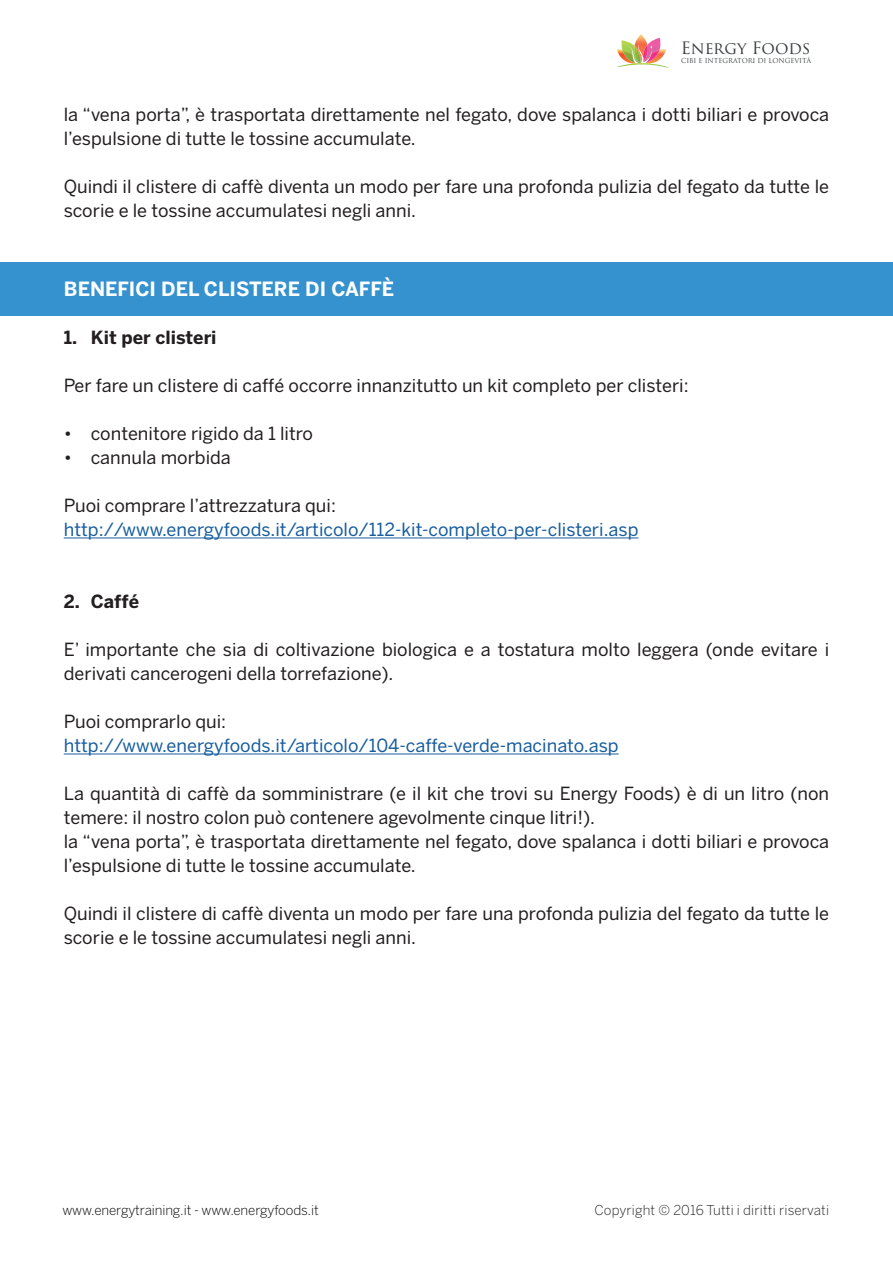
<style>
.page{position:relative;width:893px;height:1263px;background:#fff}
.page>*{position:absolute;margin:0;border:0;box-sizing:border-box;transform-origin:0 0}
.Normale{font:700 19.5px "Benton Sans";color:#fff}
.Normale-2{font:18px/24px "Benton Sans";color:#231f20}
.Normale-3{font:18px "Benton Sans";color:#175d9e}
.t1{font:700 18px "Benton Sans";color:#231f20}
.t2{font:16.65px "Trajan Pro 3";letter-spacing:-.015em;color:#3b3f41}
.t3{font:300 13.5px "Benton Sans";letter-spacing:-.01em;color:#000}
.t4{font:300 13.5px "Benton Sans";letter-spacing:.01em;color:#231f20}
.t5{font:6.75px "Trajan Pro 3";letter-spacing:-.01em;color:#3b3f41}
</style>
<div class="page">
<svg style="left:617px;top:34px;width:52px;height:34px"></svg>
<div style="left:0;top:262px;width:893px;height:53px;background:#3592cf"></div>
<hr style="left:64px;top:538px;width:574px;height:1px;background:#175d9e">
<hr style="left:64px;top:754px;width:555px;height:1px;background:#175d9e">
<p class="t2" style="left:681px;top:36px;width:131px">Energy Foods</p>
<p class="t5" style="left:681px;top:55px;width:131px">CIBI E INTEGRATORI DI LONGEVITÁ</p>
<p class="Normale-2" style="left:64px;top:102px;width:767px">la “vena porta”, è trasportata direttamente nel fegato, dove spalanca i dotti biliari e provoca l’espulsione di tutte le tossine accumulate.</p>
<p class="Normale-2" style="left:64px;top:174px;width:767px">Quindi il clistere di caffè diventa un modo per fare una profonda pulizia del fegato da tutte le scorie e le tossine accumulatesi negli anni.</p>
<p class="Normale" style="left:64px;top:277px;width:332px">BENEFICI DEL CLISTERE DI CAFFÈ</p>
<p class="t1" style="left:64px;top:326px;width:154px">1. Kit per clisteri</p>
<p class="Normale-2" style="left:64px;top:373px;width:626px">Per fare un clistere di caffé occorre innanzitutto un kit completo per clisteri:</p>
<p class="Normale-2" style="left:64px;top:421px;width:251px">• contenitore rigido da 1 litro</p>
<p class="Normale-2" style="left:64px;top:445px;width:169px">• cannula morbida</p>
<p class="Normale-2" style="left:64px;top:493px;width:274px">Puoi comprare l’attrezzatura qui:</p>
<p class="Normale-3" style="left:64px;top:518px;width:576px">http://www.energyfoods.it/articolo/112-kit-completo-per-clisteri.asp</p>
<p class="t1" style="left:64px;top:590px;width:77px">2. Caffé</p>
<p class="Normale-2" style="left:64px;top:637px;width:767px">E’ importante che sia di coltivazione biologica e a tostatura molto leggera (onde evitare i derivati cancerogeni della torrefazione).</p>
<p class="Normale-2" style="left:64px;top:709px;width:164px">Puoi comprarlo qui:</p>
<p class="Normale-3" style="left:64px;top:734px;width:556px">http://www.energyfoods.it/articolo/104-caffe-verde-macinato.asp</p>
<p class="Normale-2" style="left:64px;top:781px;width:767px">La quantità di caffè da somministrare (e il kit che trovi su Energy Foods) è di un litro (non temere: il nostro colon può contenere agevolmente cinque litri!).</p>
<p class="Normale-2" style="left:64px;top:829px;width:767px">la “vena porta”, è trasportata direttamente nel fegato, dove spalanca i dotti biliari e provoca l’espulsione di tutte le tossine accumulate.</p>
<p class="Normale-2" style="left:64px;top:901px;width:767px">Quindi il clistere di caffè diventa un modo per fare una profonda pulizia del fegato da tutte le scorie e le tossine accumulatesi negli anni.</p>
<p class="t3" style="left:62px;top:1202px;width:258px">www.energytraining.it - www.energyfoods.it</p>
<p class="t4" style="left:594px;top:1202px;width:236px">Copyright © 2016 Tutti i diritti riservati</p>
</div>
